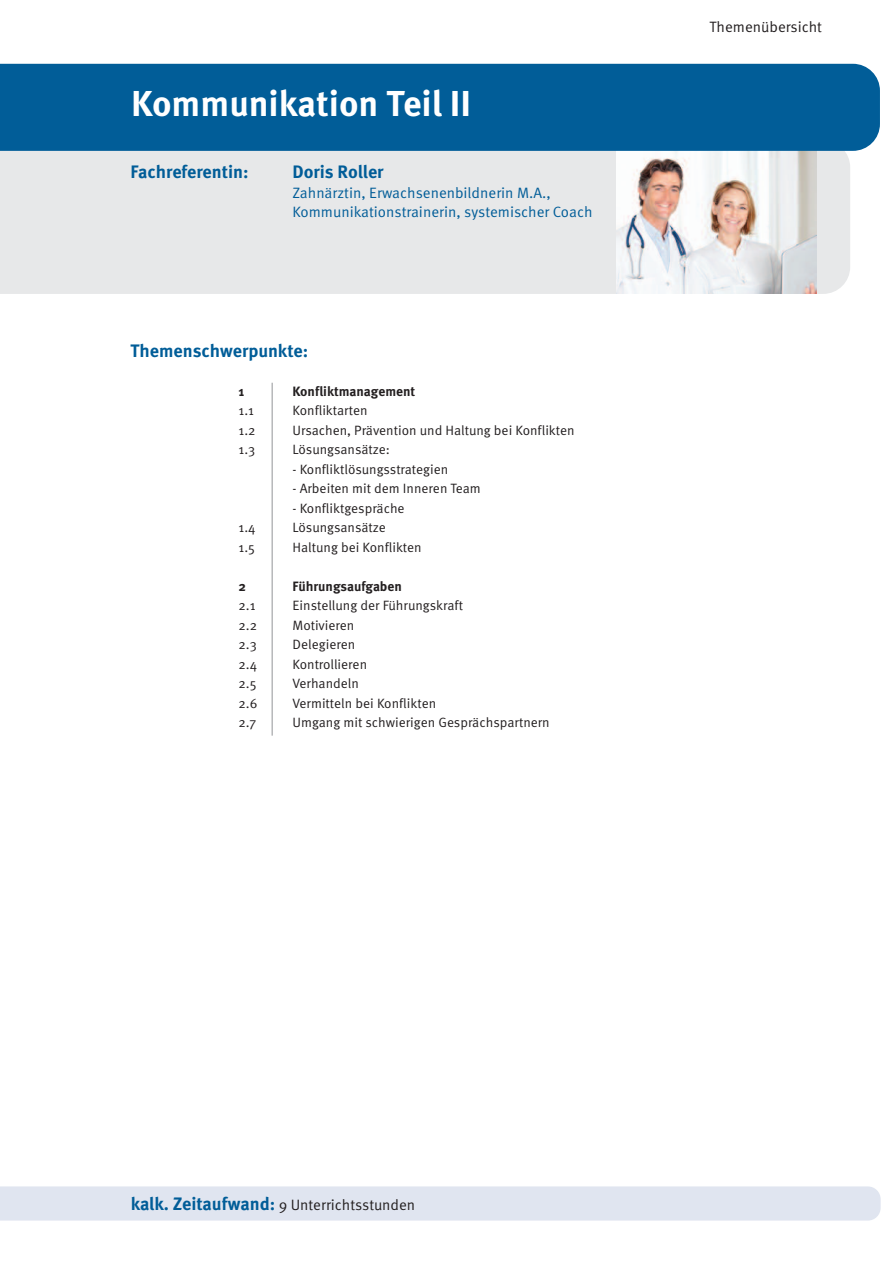
<style>
.page{position:relative;width:893px;height:1263px;background:#fff}
.page>*{position:absolute;margin:0;border:0;box-sizing:border-box;transform-origin:0 0}
.t1{font:700 36px "Meta OT";color:#fff}
.t2{font:700 18px "Meta OT";color:#015d98}
.t3{font:15px/19.5px "Meta OT Norm";color:#015d98}
.t4{font:15px "Meta OT Norm";color:#231f20}
.t5{font:13.5px "Meta OT Norm";color:#231f20}
.t6{font:700 13.5px "Meta OT";color:#231f20}
.s1{font-family:"Meta OT";font-weight:700;font-size:18px;color:#015d98}
</style>
<div class="page">
<div style="left:0;top:151px;width:850px;height:143px;background:#e7e8e9"></div>
<img style="left:617px;top:151px;width:199px;height:143px">
<div style="left:0;top:1186px;width:881px;height:34px;background:#e0e5f0"></div>
<hr style="left:272px;top:383px;width:1px;height:353px;background:#939598">
<div style="left:0;top:64px;width:880px;height:87px;background:#015d98"></div>
<h1 class="t1" style="left:131px;top:90px;width:341px">Kommunikation Teil II</h1>
<h2 class="t2" style="left:130px;top:165px;width:120px">Fachreferentin:</h2>
<h2 class="t2" style="left:292px;top:165px;width:93px">Doris Roller</h2>
<p class="t3" style="left:292px;top:184px;width:301px">Zahnärztin, Erwachsenenbildnerin M.A.,<br>Kommunikationstrainerin, systemischer Coach</p>
<h2 class="t2" style="left:130px;top:343px;width:179px">Themenschwerpunkte:</h2>
<p class="t6" style="left:238px;top:386px;width:7px">1</p>
<p class="t6" style="left:292px;top:386px;width:124px">Konfliktmanagement</p>
<p class="t5" style="left:238px;top:405px;width:17px">1.1</p>
<p class="t5" style="left:292px;top:405px;width:77px">Konfliktarten</p>
<p class="t5" style="left:238px;top:425px;width:19px">1.2</p>
<p class="t5" style="left:292px;top:425px;width:284px">Ursachen, Prävention und Haltung bei Konflikten</p>
<p class="t5" style="left:238px;top:444px;width:18px">1.3</p>
<p class="t5" style="left:292px;top:444px;width:99px">Lösungsansätze:</p>
<p class="t5" style="left:292px;top:464px;width:157px">- Konfliktlösungsstrategien</p>
<p class="t5" style="left:292px;top:483px;width:190px">- Arbeiten mit dem Inneren Team</p>
<p class="t5" style="left:292px;top:503px;width:114px">- Konfliktgespräche</p>
<p class="t5" style="left:238px;top:522px;width:19px">1.4</p>
<p class="t5" style="left:292px;top:522px;width:95px">Lösungsansätze</p>
<p class="t5" style="left:238px;top:542px;width:18px">1.5</p>
<p class="t5" style="left:292px;top:542px;width:131px">Haltung bei Konflikten</p>
<p class="t6" style="left:238px;top:581px;width:9px">2</p>
<p class="t6" style="left:292px;top:581px;width:111px">Führungsaufgaben</p>
<p class="t5" style="left:238px;top:600px;width:19px">2.1</p>
<p class="t5" style="left:292px;top:600px;width:172px">Einstellung der Führungskraft</p>
<p class="t5" style="left:238px;top:620px;width:20px">2.2</p>
<p class="t5" style="left:292px;top:620px;width:63px">Motivieren</p>
<p class="t5" style="left:238px;top:639px;width:20px">2.3</p>
<p class="t5" style="left:292px;top:639px;width:64px">Delegieren</p>
<p class="t5" style="left:238px;top:659px;width:20px">2.4</p>
<p class="t5" style="left:292px;top:659px;width:76px">Kontrollieren</p>
<p class="t5" style="left:238px;top:678px;width:20px">2.5</p>
<p class="t5" style="left:292px;top:678px;width:68px">Verhandeln</p>
<p class="t5" style="left:238px;top:698px;width:21px">2.6</p>
<p class="t5" style="left:292px;top:698px;width:145px">Vermitteln bei Konflikten</p>
<p class="t5" style="left:238px;top:717px;width:19px">2.7</p>
<p class="t5" style="left:292px;top:717px;width:259px">Umgang mit schwierigen Gesprächspartnern</p>
<p class="t4" style="left:709px;top:22px;width:114px">Themenübersicht</p>
<p class="t4" style="left:131px;top:1199px;width:286px"><span class="s1">kalk. Zeitaufwand:</span> 9 Unterrichtsstunden</p>
</div>
